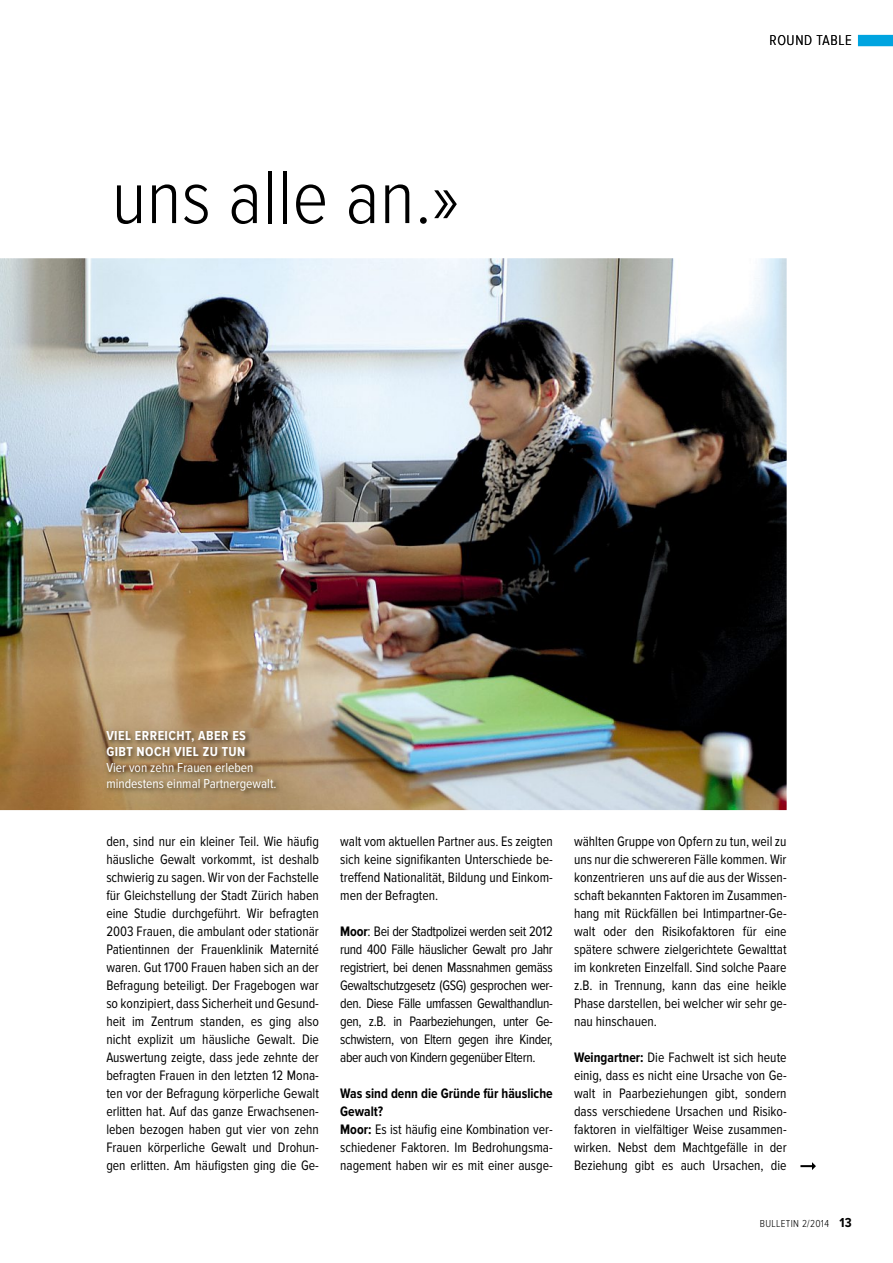
<style>
.page{position:relative;width:893px;height:1263px;background:#fff}
.page>*{position:absolute;margin:0;border:0;box-sizing:border-box;transform-origin:0 0}
.t1{font:300 78px "Proxima Nova Cond";color:#000}
.t2{font:300 14.7px "Proxima Nova Cond";letter-spacing:.04em;color:#000}
.t3{font:14.25px/18px "Proxima Nova Cond";color:#000;text-align:justify;scale:.96 1}
.t4{font:13.5px/15.8px "Proxima Nova Cond";color:#fff}
.t5{font:700 13.5px/15.8px "Proxima Nova Cond";letter-spacing:.035em;color:#fff}
.t6{font:300 10.5px "Proxima Nova Cond";letter-spacing:.03em;color:#000}
.s1{font-weight:700}
.s2{font-weight:700;font-size:13.5px}
</style>
<div class="page">
<img style="left:0;top:258px;width:787px;height:552px">
<svg style="left:858px;top:35px;width:35px;height:11px"></svg>
<img style="left:104px;top:729px;width:179px;height:68px">
<svg style="left:800px;top:1162px;width:16px;height:8px"></svg>
<h1 class="t1" style="left:111px;top:154px;width:349px">UNS ALLE AN.»</h1>
<p class="t2" style="left:770px;top:32px;width:84px">ROUND TABLE</p>
<p class="t5" style="left:106px;top:728px;width:141px">viel erreicht, aber eS<br>Gibt noch viel Zu tun</p>
<p class="t4" style="left:106px;top:760px;width:172px">Vier von zehn Frauen erleben mindestens einmal Partnergewalt.</p>
<p class="t3" style="left:106px;top:833px;width:223px">den, sind nur ein kleiner Teil. Wie häufig häusliche Gewalt vorkommt, ist deshalb schwierig zu sagen. Wir von der Fachstelle für Gleichstellung der Stadt Zürich haben eine Studie durchgeführt. Wir befragten 2003 Frauen, die ambulant oder stationär Patientinnen der Frauenklinik Maternité waren. Gut 1700 Frauen haben sich an der Befragung beteiligt. Der Fragebogen war so konzipiert, dass Sicherheit und Gesund&shy;heit im Zentrum standen, es ging also nicht explizit um häusliche Gewalt. Die Auswertung zeigte, dass jede zehnte der befragten Frauen in den letzten 12 Mona&shy;ten vor der Befragung körperliche Gewalt erlitten hat. Auf das ganze Erwachsenen&shy;leben bezogen haben gut vier von zehn Frauen körperliche Gewalt und Drohun&shy;gen erlitten. Am häufigsten ging die Ge-</p>
<p class="t3" style="left:340px;top:833px;width:223px">walt vom aktuellen Partner aus. Es zeigten sich keine signifikanten Unterschiede be&shy;treffend Nationalität, Bildung und Einkom&shy;men der Befragten.</p>
<p class="t3" style="left:340px;top:923px;width:223px"><span class="s1">moor</span>: Bei der Stadtpolizei werden seit 2012 rund 400 Fälle häuslicher Gewalt pro Jahr registriert, bei denen Massnahmen gemäss Gewaltschutzgesetz (GSG) gesprochen wer&shy;den. Diese Fälle umfassen Gewalthandlun&shy;gen, z.B. in Paarbeziehungen, unter Ge&shy;schwistern, von Eltern gegen ihre Kinder, aber auch von Kindern gegenüber Eltern.</p>
<p class="t3" style="left:340px;top:1085px;width:223px;text-align:left"><span class="s1">was sind denn die Gründe für häusliche Gewalt?<br>moor:</span> Es ist häufig eine Kombination ver&shy;schiedener Faktoren. Im Bedrohungsma&shy;nagement haben wir es mit einer ausge-</p>
<p class="t3" style="left:574px;top:833px;width:223px">wählten Gruppe von Opfern zu tun, weil zu uns nur die schwereren Fälle kommen. Wir konzentrieren uns auf die aus der Wissen&shy;schaft bekannten Faktoren im Zusammen&shy;hang mit Rückfällen bei Intimpartner-Ge&shy;walt oder den Risikofaktoren für eine spätere schwere zielgerichtete Gewalttat im konkreten Einzelfall. Sind solche Paare z.B. in Trennung, kann das eine heikle Phase darstellen, bei welcher wir sehr ge&shy;nau hinschauen.</p>
<p class="t3" style="left:574px;top:1049px;width:223px"><span class="s1">weingartner:</span> Die Fachwelt ist sich heute einig, dass es nicht eine Ursache von Ge&shy;walt in Paarbeziehungen gibt, sondern dass verschiedene Ursachen und Risiko&shy;faktoren in vielfältiger Weise zusammen&shy;wirken. Nebst dem Machtgefälle in der Beziehung gibt es auch Ursachen, die</p>
<p class="t6" style="left:760px;top:1218px;width:93px">BULLETIN 2/2014 <span class="s2">13</span></p>
</div>
